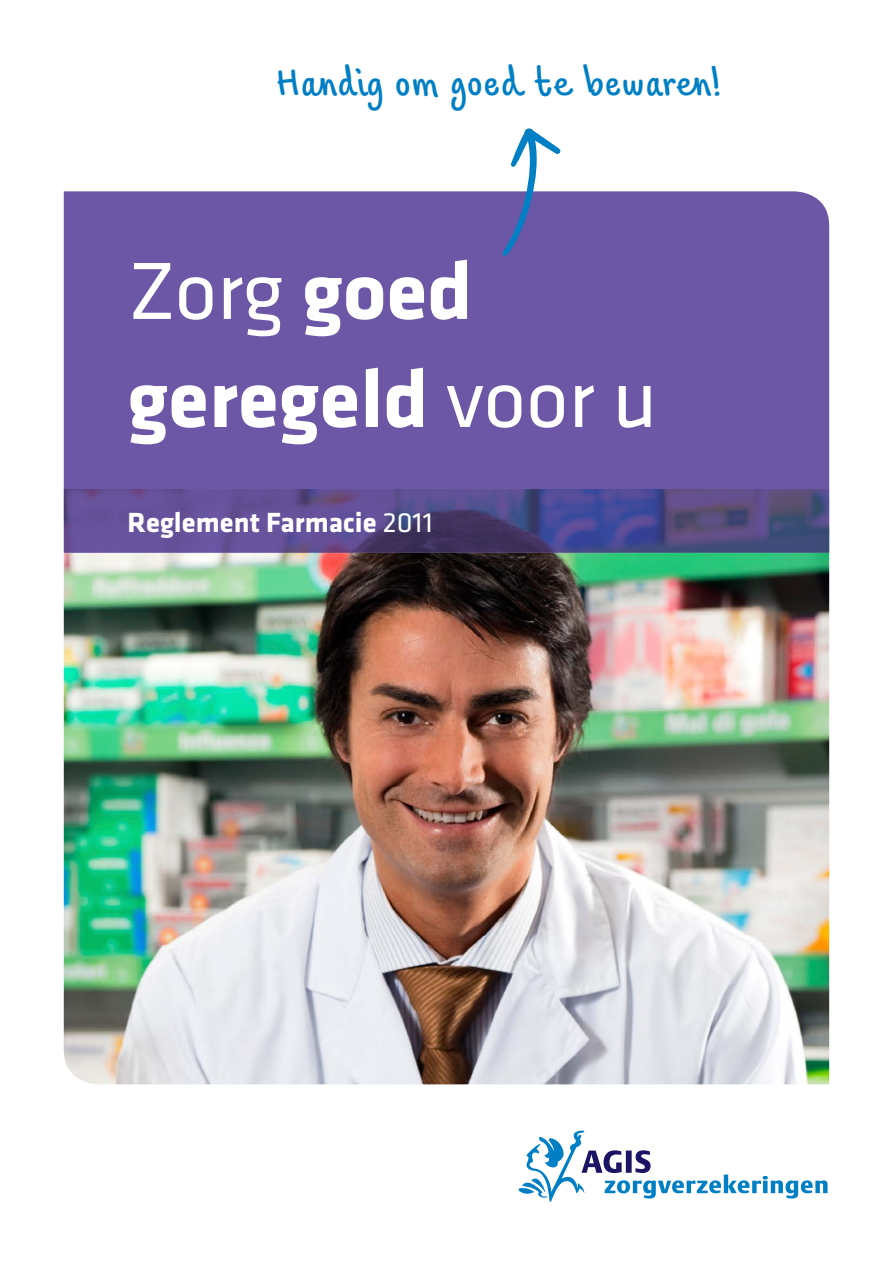
<style>
.page{position:relative;width:893px;height:1263px;background:#fff}
.page>*{position:absolute;margin:0;border:0;box-sizing:border-box;transform-origin:0 0}
.t1{font:700 84px/108px "Agis Klavika";color:#fff}
.t2{font:70.95px "Agis Zorgverz Logofont";color:#007fc5}
.t3{font:42px "Agis Script";color:#007fc5}
.t4{font:700 28.8px "Agis Klavika";color:#fff}
.s1{font-weight:400}
.s2{color:#1b1464}
</style>
<div class="page">
<img style="left:64px;top:553px;width:765px;height:531px">
<svg style="left:64px;top:191px;width:765px;height:362px;background:#6755a0"></svg>
<div style="left:455px;top:191px;width:126px;height:66px;background:#6b57a5"></div>
<p class="t3" style="left:277px;top:54px;width:447px">Handig om goed te bewaren!</p>
<h1 class="t1" style="left:128px;top:233px;width:531px"><span class="s1">Zorg</span> goed geregeld <span class="s1">voor u</span></h1>
<p class="t4" style="left:128px;top:501px;width:307px">Reglement Farmacie <span class="s1">2011</span></p>
<h2 class="t2" style="left:518px;top:1130px;width:313px">A<span class="s2">s</span>n</h2>
</div>
